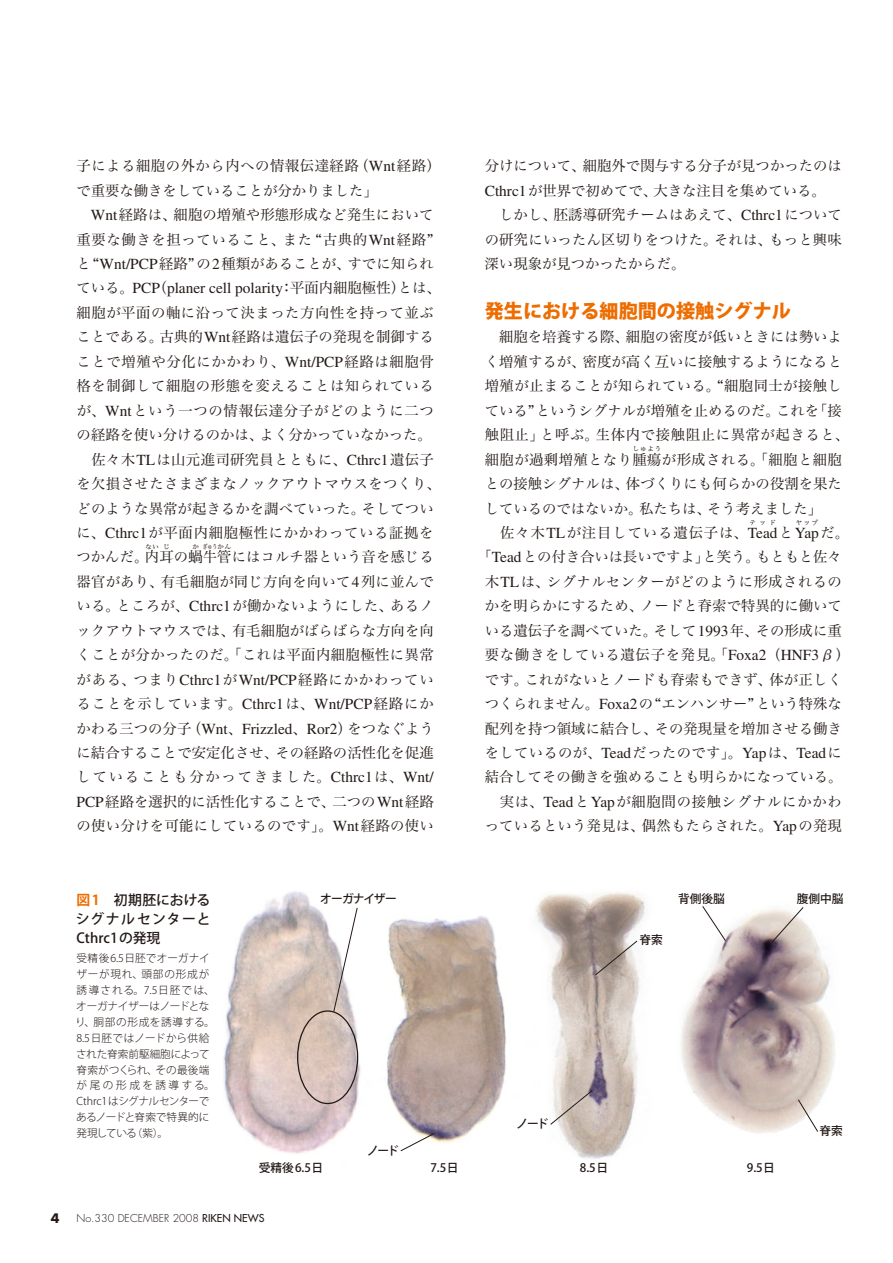
<style>
.page{position:relative;width:893px;height:1263px;background:#fff}
.page>*{position:absolute;margin:0;border:0;box-sizing:border-box;transform-origin:0 0}
.t1{font:800 19.2px "Koz Go Pro";color:#ed6d00}
.t2{font:15.3px "Times";color:#231916}
.t3{font:14.4px/24.5px "Hira Min Pro W3";letter-spacing:.005em;color:#231916}
.t4{font:14.4px "Hira Min Pro W3";letter-spacing:.05em;color:#231916}
.t5{font:14.4px "Hira Min Pro W3";letter-spacing:.025em;color:#231916}
.t6{font:14.4px "Hira Min Pro W3";letter-spacing:.04em;color:#231916}
.t7{font:14.4px "Hira Min Pro W3";letter-spacing:.045em;color:#231916}
.t8{font:14.4px "Hira Min Pro W3";letter-spacing:.06em;color:#231916}
.t9{font:14.4px "Hira Min Pro W3";letter-spacing:.03em;color:#231916}
.t10{font:500 13.8px/19.2px "Koz Go Pro";letter-spacing:.02em;color:#231916;text-align:justify}
.t11{font:700 12.75px "Futura";color:#231916}
.t12{font:500 11.7px "Koz Go Pro";letter-spacing:-.005em;color:#231916}
.t13{font:500 11.7px "Koz Go Pro";letter-spacing:-.07em;color:#231916}
.t14{font:300 10.65px/15.9px "Koz Go Pro";letter-spacing:.005em;color:#231916}
.t15{font:300 10.65px "Futura";color:#231916}
.t16{font:6.45px "Hira Min Pro W3";letter-spacing:.125em;color:#231916}
.t17{font:6.45px "Hira Min Pro W3";letter-spacing:.125em;color:#231916;scale:.75 1}
.s1{font-family:"Times";font-size:15.3px}
.s2{font-family:"Hira Min Pro W3";font-size:14.4px}
.s3{font-weight:700;color:#ed6d00}
.s4{font-weight:400}
</style>
<div class="page">
<img style="left:223px;top:891px;width:138px;height:263px">
<img style="left:387px;top:916px;width:119px;height:236px">
<img style="left:535px;top:892px;width:110px;height:267px">
<img style="left:681px;top:910px;width:154px;height:223px">
<div style="left:297px;top:1010px;width:61px;height:94px;border:1px solid #231916;border-radius:50%"></div>
<svg style="left:333px;top:907px;width:25px;height:105px"></svg>
<svg style="left:400px;top:1133px;width:34px;height:18px"></svg>
<svg style="left:550px;top:1090px;width:43px;height:35px;background:#cdc3bc"></svg>
<svg style="left:595px;top:940px;width:43px;height:35px;background:#b1a59e"></svg>
<svg style="left:702px;top:906px;width:24px;height:35px"></svg>
<svg style="left:771px;top:907px;width:33px;height:36px"></svg>
<svg style="left:798px;top:1099px;width:20px;height:33px"></svg>
<p class="t3" style="left:77px;top:152px;width:366px">子による細胞の外から内への情報伝達経路（<span class="s1">Wnt</span>経路）で重要な働きをしていることが分かりました」</p>
<p class="t3" style="left:76px;top:201px;width:359px;text-align:justify;text-indent:14px"><span class="s1">Wnt</span>経路は、細胞の増殖や形態形成など発生において重要な働きを担っていること、また “古典的<span class="s1">Wnt</span>経路”と“<span class="s1">Wnt/PCP</span>経路”の<span class="s1">2</span>種類があることが、すでに知られ</p>
<p class="t2" style="left:77px;top:280px;width:366px"><span class="s2">ている。</span>PCP<span class="s2">（</span>planer cell polarity<span class="s2">：平面内細胞極性）とは、</span></p>
<p class="t6" style="left:77px;top:300px;width:359px">細胞が平面の軸に沿って決まった方向性を持って並ぶ</p>
<p class="t3" style="left:77px;top:323px;width:359px">ことである。古典的<span class="s1">Wnt</span>経路は遺伝子の発現を制御する</p>
<p class="t7" style="left:77px;top:349px;width:359px">ことで増殖や分化にかかわり、<span class="s1">Wnt/PCP</span>経路は細胞骨</p>
<p class="t6" style="left:77px;top:373px;width:359px">格を制御して細胞の形態を変えることは知られている</p>
<p class="t4" style="left:77px;top:398px;width:359px">が、<span class="s1">Wnt</span>という一つの情報伝達分子がどのように二つ</p>
<p class="t3" style="left:77px;top:421px;width:357px">の経路を使い分けるのかは、よく分かっていなかった。</p>
<p class="t5" style="left:91px;top:447px;width:344px">佐々木<span class="s1">TL</span>は山元進司研究員とともに、<span class="s1">Cthrc1</span>遺伝子</p>
<p class="t3" style="left:77px;top:470px;width:366px">を欠損させたさまざまなノックアウトマウスをつくり、</p>
<p class="t3" style="left:77px;top:494px;width:359px">どのような異常が起きるかを調べていった。そしてつい</p>
<p class="t4" style="left:77px;top:520px;width:359px">に、<span class="s1">Cthrc1</span>が平面内細胞極性にかかわっている証拠を</p>
<p class="t3" style="left:76px;top:543px;width:359px">つかんだ。内耳の蝸牛管にはコルチ器という音を感じる</p>
<p class="t16" style="left:145px;top:541px;width:15px">ない</p>
<p class="t16" style="left:163px;top:541px;width:8px">じ</p>
<p class="t16" style="left:192px;top:541px;width:8px">か</p>
<p class="t17" style="left:203px;top:541px;width:39px">ぎゅうかん</p>
<p class="t3" style="left:77px;top:568px;width:359px;text-align:justify">器官があり、有毛細胞が同じ方向を向いて<span class="s1">4</span>列に並んでいる。ところが、<span class="s1">Cthrc1</span>が働かないようにした、あるノックアウトマウスでは、有毛細胞がばらばらな方向を向くことが分かったのだ。「これは平面内細胞極性に異常がある、つまり<span class="s1">Cthrc1</span>が<span class="s1">Wnt/PCP</span>経路にかかわっていることを示しています。<span class="s1">Cthrc1</span>は、<span class="s1">Wnt/PCP</span>経路にかかわる三つの分子（<span class="s1">Wnt</span>、<span class="s1">Frizzled</span>、<span class="s1">Ror2</span>）をつなぐように結合することで安定化させ、その経路の活性化を促進していることも分かってきました。<span class="s1">Cthrc1</span>は、<span class="s1">Wnt/ PCP</span>経路を選択的に活性化することで、二つの<span class="s1">Wnt</span>経路の使い分けを可能にしているのです」。<span class="s1">Wnt</span>経路の使い</p>
<p class="t10" style="left:76px;top:891px;width:136px"><span class="s3">図1</span>　初期胚におけるシグナルセンターとCthrc1の発現</p>
<p class="t14" style="left:75px;top:950px;width:141px">受精後6.5日胚でオーガナイザーが現れ、頭部の形成が誘導される。7.5日胚では、オーガナイザーはノードとなり、胴部の形成を誘導する。<br>8.5日胚ではノードから供給された脊索前駆細胞によって脊索がつくられ、その最後端が尾の形成を誘導する。<br>Cthrc1はシグナルセンターであるノードと脊索で特異的に発現している（紫）。</p>
<p class="t13" style="left:320px;top:891px;width:78px">オーガナイザー</p>
<p class="t12" style="left:367px;top:1143px;width:33px">ノード</p>
<p class="t3" style="left:485px;top:152px;width:359px">分けについて、細胞外で関与する分子が見つかったのは<br><span class="s1">Cthrc1</span>が世界で初めてで、大きな注目を集めている。</p>
<p class="t3" style="left:485px;top:201px;width:359px;text-align:justify;text-indent:15px">しかし、胚誘導研究チームはあえて、<span class="s1">Cthrc1</span>についての研究にいったん区切りをつけた。それは、もっと興味深い現象が見つかったからだ。</p>
<h1 class="t1" style="left:485px;top:298px;width:308px">発生における細胞間の接触シグナル</h1>
<p class="t3" style="left:485px;top:323px;width:366px;text-align:center">細胞を培養する際、細胞の密度が低いときには勢いよ<br>く増殖するが、密度が高く互いに接触するようになると増殖が止まることが知られている。“細胞同士が接触している”というシグナルが増殖を止めるのだ。これを「接触阻止」と呼ぶ。生体内で接触阻止に異常が起きると、細胞が過剰増殖となり腫瘍が形成される。「細胞と細胞</p>
<p class="t16" style="left:633px;top:443px;width:30px">しゅよう</p>
<p class="t3" style="left:485px;top:470px;width:359px">との接触シグナルは、体づくりにも何らかの役割を果たしているのではないか。私たちは、そう考えました」</p>
<p class="t8" style="left:500px;top:520px;width:351px">佐々木<span class="s1">TL</span>が注目している遺伝子は、<span class="s1">Tead</span>と<span class="s1">Yap</span>だ。</p>
<p class="t16" style="left:750px;top:517px;width:28px">テッド</p>
<p class="t16" style="left:796px;top:517px;width:24px">ヤップ</p>
<p class="t3" style="left:478px;top:543px;width:366px">「<span class="s1">Tead</span>との付き合いは長いですよ」と笑う。もともと佐々</p>
<p class="t9" style="left:485px;top:569px;width:359px">木<span class="s1">TL</span>は、シグナルセンターがどのように形成されるの</p>
<p class="t3" style="left:485px;top:592px;width:359px">かを明らかにするため、ノードと脊索で特異的に働いて</p>
<p class="t3" style="left:485px;top:617px;width:359px">いる遺伝子を調べていた。そして<span class="s1">1993</span>年、その形成に重</p>
<p class="t4" style="left:485px;top:642px;width:367px">要な働きをしている遺伝子を発見。「<span class="s1">Foxa2</span>（<span class="s1">HNF3</span>β）</p>
<p class="t3" style="left:485px;top:666px;width:359px">です。これがないとノードも脊索もできず、体が正しく</p>
<p class="t3" style="left:485px;top:690px;width:359px">つくられません。<span class="s1">Foxa2</span>の“エンハンサー”という特殊な</p>
<p class="t3" style="left:485px;top:715px;width:359px">配列を持つ領域に結合し、その発現量を増加させる働き</p>
<p class="t5" style="left:485px;top:740px;width:359px">をしているのが、<span class="s1">Tead</span>だったのです」。<span class="s1">Yap</span>は、<span class="s1">Tead</span>に</p>
<p class="t3" style="left:485px;top:763px;width:359px">結合してその働きを強めることも明らかになっている。</p>
<p class="t4" style="left:500px;top:789px;width:344px">実は、<span class="s1">Tead</span>と<span class="s1">Yap</span>が細胞間の接触シグナルにかかわ</p>
<p class="t3" style="left:485px;top:812px;width:359px">っているという発見は、偶然もたらされた。<span class="s1">Yap</span>の発現</p>
<p class="t12" style="left:516px;top:1116px;width:33px">ノード</p>
<p class="t12" style="left:639px;top:932px;width:25px">脊索</p>
<p class="t12" style="left:678px;top:891px;width:48px">背側後脳</p>
<p class="t12" style="left:797px;top:891px;width:48px">腹側中脳</p>
<p class="t12" style="left:820px;top:1123px;width:25px">脊索</p>
<p class="t12" style="left:259px;top:1160px;width:66px">受精後6.5日</p>
<p class="t12" style="left:430px;top:1160px;width:30px">7.5日</p>
<p class="t12" style="left:580px;top:1160px;width:30px">8.5日</p>
<p class="t12" style="left:747px;top:1160px;width:30px">9.5日</p>
<p class="t11" style="left:51px;top:1209px;width:10px">4</p>
<p class="t15" style="left:77px;top:1211px;width:189px">No.330 DECEMBER 2008 <span class="s4">RIKEN NEWS</span></p>
</div>
